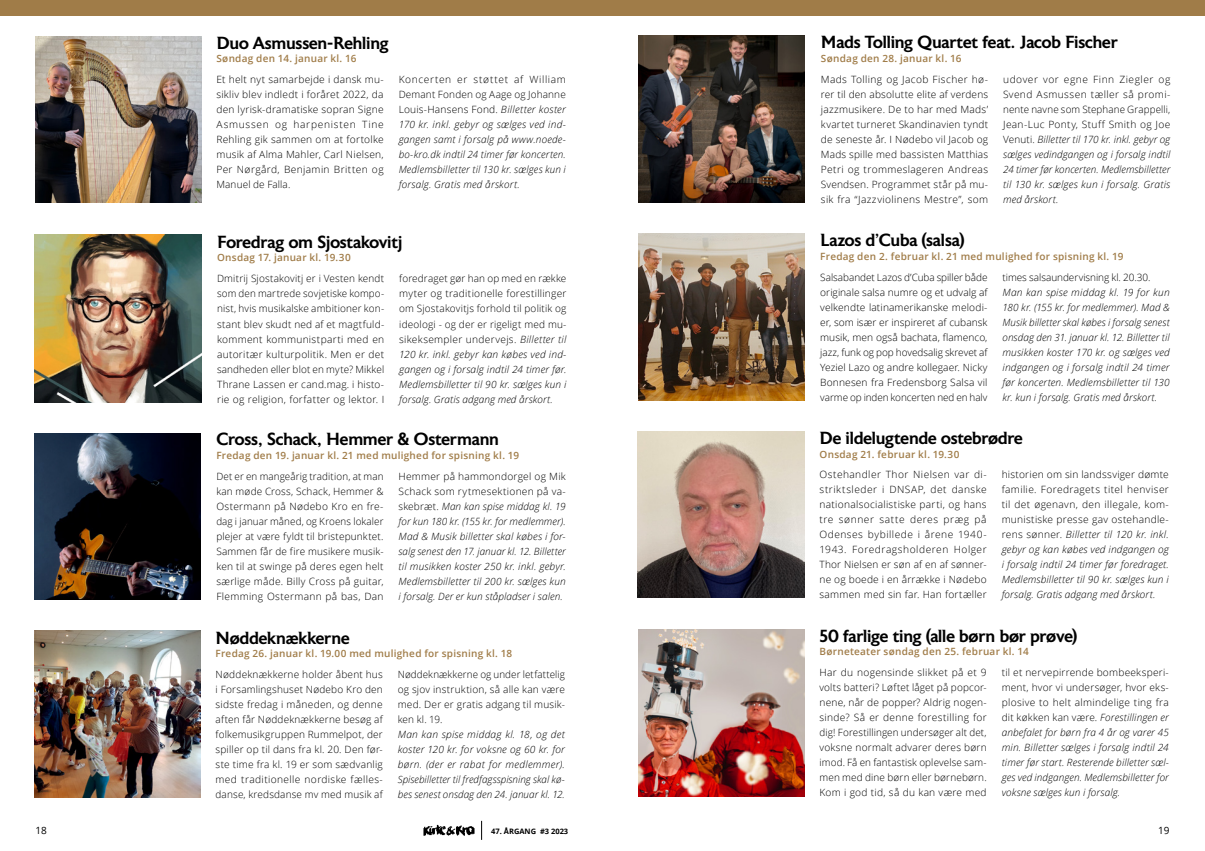
<style>
.page{position:relative;width:1205px;height:851px;background:#fff}
.page>*{position:absolute;margin:0;border:0;box-sizing:border-box;transform-origin:0 0}
.t1{font:500 17.5px "Astoria";letter-spacing:-.015em;color:#000}
.t2{font:300 10px/15px "Open Sans";letter-spacing:.02em;color:#000;text-align:justify}
.t3{font:italic 300 10px/15px "Open Sans";letter-spacing:.01em;color:#000;text-align:justify}
.t4{font:600 10px "Open Sans";letter-spacing:.025em;color:#a07c48}
.t5{font:300 10px "Open Sans";letter-spacing:-.005em;color:#000}
.t6{font:10px "Open Sans";color:#000}
.t7{font:700 7.5px "Open Sans";color:#000}
.s1{font-style:normal}
.s2{font-style:italic}
</style>
<div class="page">
<div style="left:0;top:0;width:1205px;height:16px;background:#a07c48"></div>
<img style="left:638px;top:234px;width:167px;height:166px">
<img style="left:638px;top:431px;width:166px;height:166px">
<img style="left:638px;top:629px;width:167px;height:166px">
<img style="left:638px;top:35px;width:166px;height:168px">
<img style="left:34px;top:433px;width:167px;height:166px">
<img style="left:34px;top:630px;width:167px;height:167px">
<img style="left:34px;top:234px;width:168px;height:169px">
<img style="left:35px;top:36px;width:167px;height:167px">
<svg style="left:481px;top:820px;width:1px;height:19px"></svg>
<img style="left:423px;top:824px;width:52px;height:12px">
<h1 class="t1" style="left:216px;top:33px;width:174px">Duo Asmussen-Rehling</h1>
<p class="t4" style="left:216px;top:52px;width:142px">Søndag den 14. januar kl. 16</p>
<p class="t2" style="left:216px;top:72px;width:169px">Et helt nyt samarbejde i dansk mu&shy;sikliv blev indledt i foråret 2022, da den lyrisk-dramatiske sopran Signe Asmussen og harpenisten Tine Rehling gik sammen om at fortolke musik af Alma Mahler, Carl Nielsen, Per Nørgård, Benjamin Britten og Manuel de Falla.</p>
<p class="t3" style="left:399px;top:72px;width:169px"><span class="s1">Koncerten er støttet af William Demant Fonden og Aage og Johanne Louis-Hansens Fond.</span> Billetter koster 170 kr. inkl. gebyr og sælges ved ind&shy;gangen samt i forsalg på www.noede&shy;bo-kro.dk indtil 24 timer før koncerten.<br>Medlemsbilletter til 130 kr. sælges kun i forsalg. Gratis med årskort.</p>
<h1 class="t1" style="left:217px;top:232px;width:187px">Foredrag om Sjostakovitj</h1>
<p class="t4" style="left:217px;top:251px;width:135px">Onsdag 17. januar kl. 19.30</p>
<p class="t2" style="left:217px;top:271px;width:169px">Dmitrij Sjostakovitj er i Vesten kendt som den martrede sovjetiske kompo&shy;nist, hvis musikalske ambitioner kon&shy;stant blev skudt ned af et magtfuld&shy;komment kommunistparti med en autoritær kulturpolitik. Men er det sandheden eller blot en myte? Mikkel Thrane Lassen er cand.mag. i histo&shy;rie og religion, forfatter og lektor. I</p>
<p class="t2" style="left:399px;top:271px;width:169px">foredraget gør han op med en række myter og traditionelle forestillinger om Sjostakovitjs forhold til politik og ideologi - og der er rigeligt med mu&shy;sikeksempler undervejs. <span class="s2">Billetter til 120 kr. inkl. gebyr kan købes ved ind&shy;gangen og i forsalg indtil 24 timer før.<br>Medlemsbilletter til 90 kr. sælges kun i forsalg. Gratis adgang med årskort.</span></p>
<h1 class="t1" style="left:216px;top:430px;width:284px">Cross, Schack, Hemmer &amp; Ostermann</h1>
<p class="t4" style="left:216px;top:448px;width:304px">Fredag den 19. januar kl. 21 med mulighed for spisning kl. 19</p>
<p class="t2" style="left:216px;top:468px;width:169px">Det er en mangeårig tradition, at man kan møde Cross, Schack, Hemmer &amp; Ostermann på Nødebo Kro en fre&shy;dag i januar måned, og Kroens lokaler plejer at være fyldt til bristepunktet.<br>Sammen får de fire musikere musik&shy;ken til at swinge på deres egen helt særlige måde. Billy Cross på guitar, Flemming Ostermann på bas, Dan</p>
<p class="t3" style="left:398px;top:468px;width:169px"><span class="s1">Hemmer på hammondorgel og Mik Schack som rytmesektionen på va&shy;skebræt.</span> Man kan spise middag kl. 19 for kun 180 kr. (155 kr. for medlemmer).<br>Mad &amp; Musik billetter skal købes i for&shy;salg senest den 17. januar kl. 12. Billetter til musikken koster 250 kr. inkl. gebyr.<br>Medlemsbilletter til 200 kr. sælges kun i forsalg. Der er kun ståpladser i salen.</p>
<h1 class="t1" style="left:216px;top:628px;width:136px">Nøddeknækkerne</h1>
<p class="t4" style="left:216px;top:646px;width:298px">Fredag 26. januar kl. 19.00 med mulighed for spisning kl. 18</p>
<p class="t2" style="left:216px;top:666px;width:169px">Nøddeknækkerne holder åbent hus i Forsamlingshuset Nødebo Kro den sidste fredag i måneden, og denne aften får Nøddeknækkerne besøg af folkemusikgruppen Rummelpot, der spiller op til dans fra kl. 20. Den før&shy;ste time fra kl. 19 er som sædvanlig med traditionelle nordiske fælles&shy;danse, kredsdanse mv med musik af</p>
<p class="t2" style="left:398px;top:666px;width:169px">Nøddeknækkerne og under letfattelig og sjov instruktion, så alle kan være med. Der er gratis adgang til musik&shy;ken kl. 19.</p>
<p class="t3" style="left:398px;top:726px;width:169px">Man kan spise middag kl. 18, og det koster 120 kr. for voksne og 60 kr. for børn. (der er rabat for medlemmer).<br>Spisebilletter til fredfagsspisning skal kø&shy;bes senest onsdag den 24. januar kl. 12.</p>
<h1 class="t1" style="left:821px;top:33px;width:298px">Mads Tolling Quartet feat. Jacob Fischer</h1>
<p class="t4" style="left:821px;top:51px;width:142px">Søndag den 28. januar kl. 16</p>
<p class="t2" style="left:821px;top:72px;width:169px">Mads Tolling og Jacob Fischer hø&shy;rer til den absolutte elite af verdens jazzmusikere. De to har med Mads’ kvartet turneret Skandinavien tyndt de seneste år. I Nødebo vil Jacob og Mads spille med bassisten Matthias Petri og trommeslageren Andreas Svendsen. Programmet står på mu&shy;sik fra “Jazzviolinens Mestre”, som</p>
<p class="t3" style="left:1003px;top:71px;width:169px"><span class="s1">udover vor egne Finn Ziegler og Svend Asmussen tæller så promi&shy;nente navne som Stephane Grappelli, Jean-Luc Ponty, Stuff Smith og Joe Venuti.</span> Billetter til 170 kr. inkl. gebyr og sælges vedindgangen og i forsalg indtil 24 timer før koncerten. Medlemsbilletter til 130 kr. sælges kun i forsalg. Gratis med årskort.</p>
<h1 class="t1" style="left:820px;top:230px;width:146px">Lazos d’Cuba (salsa)</h1>
<p class="t4" style="left:820px;top:249px;width:305px">Fredag den 2. februar kl. 21 med mulighed for spisning kl. 19</p>
<p class="t2" style="left:820px;top:269px;width:169px">Salsabandet Lazos d’Cuba spiller både originale salsa numre og et udvalg af velkendte latinamerikanske melodi&shy;er, som især er inspireret af cubansk musik, men også bachata, flamenco, jazz, funk og pop hovedsalig skrevet af Yeziel Lazo og andre kollegaer. Nicky Bonnesen fra Fredensborg Salsa vil varme op inden koncerten ned en halv</p>
<p class="t5" style="left:1002px;top:270px;width:149px">times salsaundervisning kl. 20.30.</p>
<p class="t3" style="left:1002px;top:284px;width:169px">Man kan spise middag kl. 19 for kun 180 kr. (155 kr. for medlemmer). Mad &amp; Musik billetter skal købes i forsalg senest onsdag den 31. januar kl. 12. Billetter til musikken koster 170 kr. og sælges ved indgangen og i forsalg indtil 24 timer før koncerten. Medlemsbilletter til 130 kr. kun i forsalg. Gratis med årskort.</p>
<h1 class="t1" style="left:819px;top:428px;width:205px">De ildelugtende ostebrødre</h1>
<p class="t4" style="left:819px;top:447px;width:141px">Onsdag 21. februar kl. 19.30</p>
<p class="t2" style="left:819px;top:466px;width:169px">Ostehandler Thor Nielsen var di&shy;striktsleder i DNSAP, det danske nationalsocialistiske parti, og hans tre sønner satte deres præg på Odenses bybillede i årene 1940- 1943. Foredragsholderen Holger Thor Nielsen er søn af en af sønner&shy;ne og boede i en årrække i Nødebo sammen med sin far. Han fortæller</p>
<p class="t3" style="left:1001px;top:466px;width:169px"><span class="s1">historien om sin landssviger dømte familie. Foredragets titel henviser til det øgenavn, den illegale, kom&shy;munistiske presse gav ostehandle&shy;rens sønner.</span> Billetter til 120 kr. inkl. gebyr og kan købes ved indgangen og i forsalg indtil 24 timer før foredraget.<br>Medlemsbilletter til 90 kr. sælges kun i forsalg. Gratis adgang med årskort.</p>
<h1 class="t1" style="left:819px;top:626px;width:259px">50 farlige ting (alle børn bør prøve)</h1>
<p class="t4" style="left:819px;top:644px;width:211px">Børneteater søndag den 25. februar kl. 14</p>
<p class="t2" style="left:819px;top:664px;width:169px">Har du nogensinde slikket på et 9 volts batteri? Løftet låget på popcor&shy;nene, når de popper? Aldrig nogen&shy;sinde? Så er denne forestilling for dig! Forestillingen undersøger alt det, voksne normalt advarer deres børn imod. Få en fantastisk oplevelse sam&shy;men med dine børn eller børnebørn.<br>Kom i god tid, så du kan være med</p>
<p class="t3" style="left:1001px;top:664px;width:169px"><span class="s1">til et nervepirrende bombeeksperi&shy;ment, hvor vi undersøger, hvor eks&shy;plosive to helt almindelige ting fra dit køkken kan være.</span> Forestillingen er anbefalet for børn fra 4 år og varer 45 min. Billetter sælges i forsalg indtil 24 timer før start. Resterende billetter sæl&shy;ges ved indgangen. Medlemsbilletter for voksne sælges kun i forsalg.</p>
<p class="t6" style="left:35px;top:823px;width:13px">18</p>
<p class="t7" style="left:491px;top:825px;width:79px">47. ÅRGANG #3 2023</p>
<p class="t6" style="left:1158px;top:823px;width:13px">19</p>
</div>
